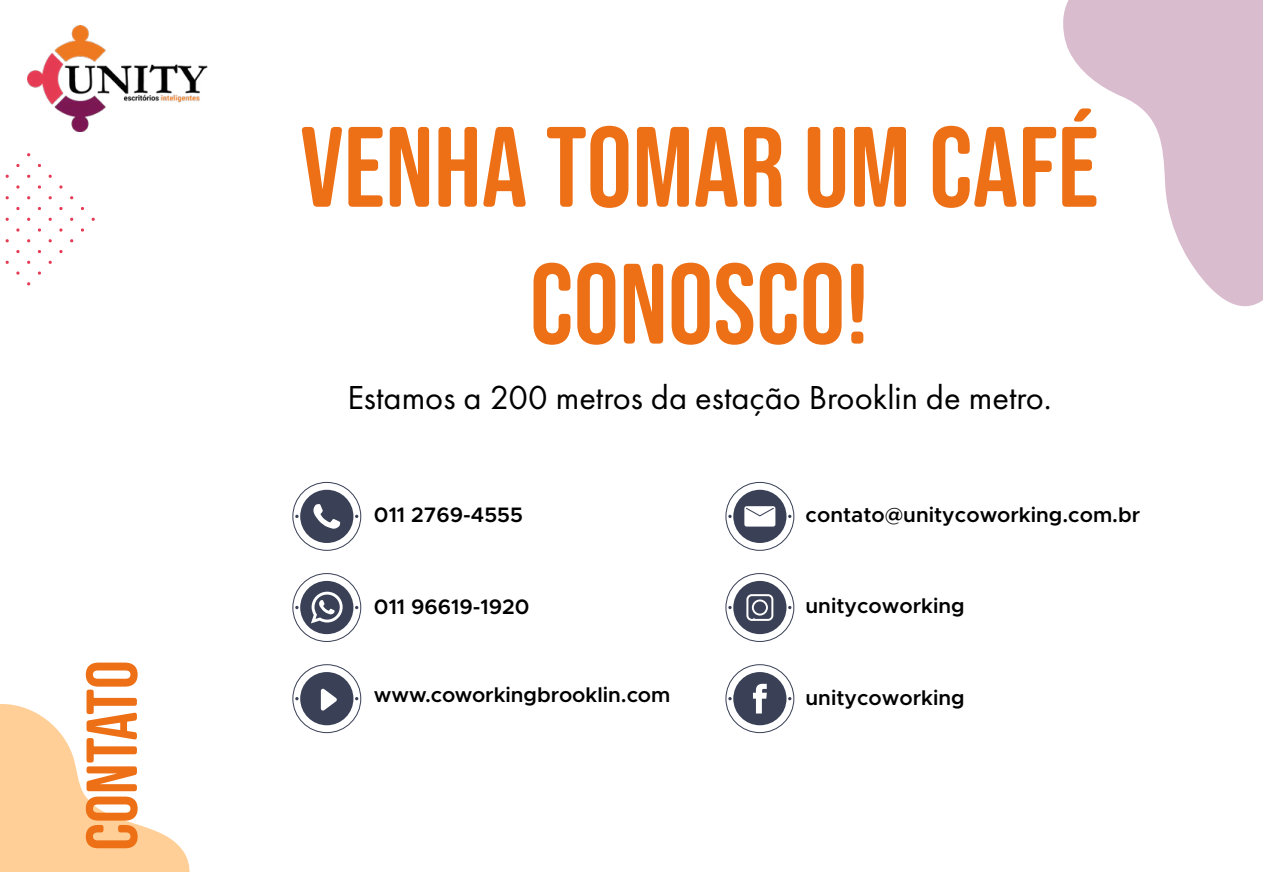
<style>
.page{position:relative;width:1263px;height:872px;background:#fff}
.page>*{position:absolute;margin:0;border:0;box-sizing:border-box;transform-origin:0 0}
.t1{font:114px/136.8px "Bebas Neue Semi Rounded";color:#ed7016;text-align:center}
.t2{font:72px "Bebas Neue Semi Rounded";color:#ed7016}
.t3{font:34.5px "Futura PT";color:#000}
.t4{font:600 21px "Metropolis";color:#000}
</style>
<div class="page">
<img style="left:27px;top:26px;width:181px;height:105px">
<svg style="left:0;top:704px;width:190px;height:168px"></svg>
<svg style="left:1063px;top:0;width:200px;height:306px;fill:#d9bccd"></svg>
<svg style="left:91px;top:217px;width:4px;height:4px"></svg>
<svg style="left:81px;top:228px;width:3px;height:4px"></svg>
<svg style="left:59px;top:250px;width:4px;height:3px"></svg>
<svg style="left:48px;top:260px;width:4px;height:4px"></svg>
<svg style="left:38px;top:271px;width:3px;height:4px"></svg>
<svg style="left:59px;top:228px;width:4px;height:4px"></svg>
<svg style="left:16px;top:271px;width:4px;height:4px"></svg>
<svg style="left:59px;top:207px;width:4px;height:3px"></svg>
<svg style="left:48px;top:217px;width:4px;height:4px"></svg>
<svg style="left:38px;top:228px;width:3px;height:4px"></svg>
<svg style="left:16px;top:250px;width:4px;height:3px"></svg>
<svg style="left:5px;top:260px;width:4px;height:4px"></svg>
<svg style="left:59px;top:185px;width:4px;height:4px"></svg>
<svg style="left:16px;top:228px;width:4px;height:4px"></svg>
<svg style="left:48px;top:174px;width:4px;height:4px"></svg>
<svg style="left:38px;top:185px;width:3px;height:4px"></svg>
<svg style="left:16px;top:207px;width:4px;height:3px"></svg>
<svg style="left:5px;top:217px;width:4px;height:4px"></svg>
<svg style="left:16px;top:185px;width:4px;height:4px"></svg>
<svg style="left:16px;top:164px;width:4px;height:3px"></svg>
<svg style="left:5px;top:174px;width:4px;height:4px"></svg>
<div style="left:300px;top:490px;width:53px;height:53px;background:#3a4157;border-radius:50%"></div>
<div style="left:292px;top:482px;width:69px;height:69px;border:1px solid #3a4157;border-radius:50%"></div>
<svg style="left:295px;top:515px;width:4px;height:3px"></svg>
<svg style="left:313px;top:504px;width:27px;height:25px"></svg>
<div style="left:300px;top:581px;width:53px;height:53px;background:#3a4157;border-radius:50%"></div>
<div style="left:292px;top:573px;width:69px;height:69px;border:1px solid #3a4157;border-radius:50%"></div>
<svg style="left:295px;top:606px;width:4px;height:3px"></svg>
<svg style="left:311px;top:591px;width:32px;height:32px"></svg>
<div style="left:733px;top:490px;width:53px;height:53px;background:#3a4157;border-radius:50%"></div>
<div style="left:725px;top:482px;width:69px;height:69px;border:1px solid #3a4157;border-radius:50%"></div>
<svg style="left:728px;top:515px;width:4px;height:3px"></svg>
<svg style="left:744px;top:506px;width:31px;height:20px"></svg>
<div style="left:733px;top:581px;width:53px;height:53px;background:#3a4157;border-radius:50%"></div>
<div style="left:725px;top:573px;width:69px;height:69px;border:1px solid #3a4157;border-radius:50%"></div>
<svg style="left:728px;top:606px;width:4px;height:3px"></svg>
<svg style="left:746px;top:594px;width:27px;height:27px"></svg>
<div style="left:733px;top:672px;width:53px;height:53px;background:#3a4157;border-radius:50%"></div>
<div style="left:725px;top:664px;width:69px;height:69px;border:1px solid #3a4157;border-radius:50%"></div>
<svg style="left:728px;top:697px;width:4px;height:3px"></svg>
<svg style="left:753px;top:684px;width:14px;height:29px"></svg>
<div style="left:300px;top:672px;width:53px;height:53px;background:#3a4157;border-radius:50%"></div>
<div style="left:292px;top:664px;width:69px;height:69px;border:1px solid #3a4157;border-radius:50%"></div>
<svg style="left:295px;top:697px;width:4px;height:3px"></svg>
<svg style="left:321px;top:688px;width:16px;height:23px"></svg>
<h2 class="t2" style="left:71px;top:850px;width:192px;rotate:-90deg">CONTATO</h2>
<h1 class="t1" style="left:300px;top:98px;width:800px">VENHA TOMAR UM CAFÉ<br>CONOSCO!</h1>
<h3 class="t3" style="left:347px;top:377px;width:706px">Estamos a 200 metros da estação Brooklin de metro.</h3>
<p class="t4" style="left:374px;top:501px;width:150px">011 2769-4555</p>
<p class="t4" style="left:805px;top:502px;width:336px">contato@unitycoworking.com.br</p>
<p class="t4" style="left:374px;top:594px;width:157px">011 96619-1920</p>
<p class="t4" style="left:374px;top:682px;width:298px">www.coworkingbrooklin.com</p>
<p class="t4" style="left:805px;top:593px;width:161px">unitycoworking</p>
<p class="t4" style="left:805px;top:684px;width:161px">unitycoworking</p>
</div>
